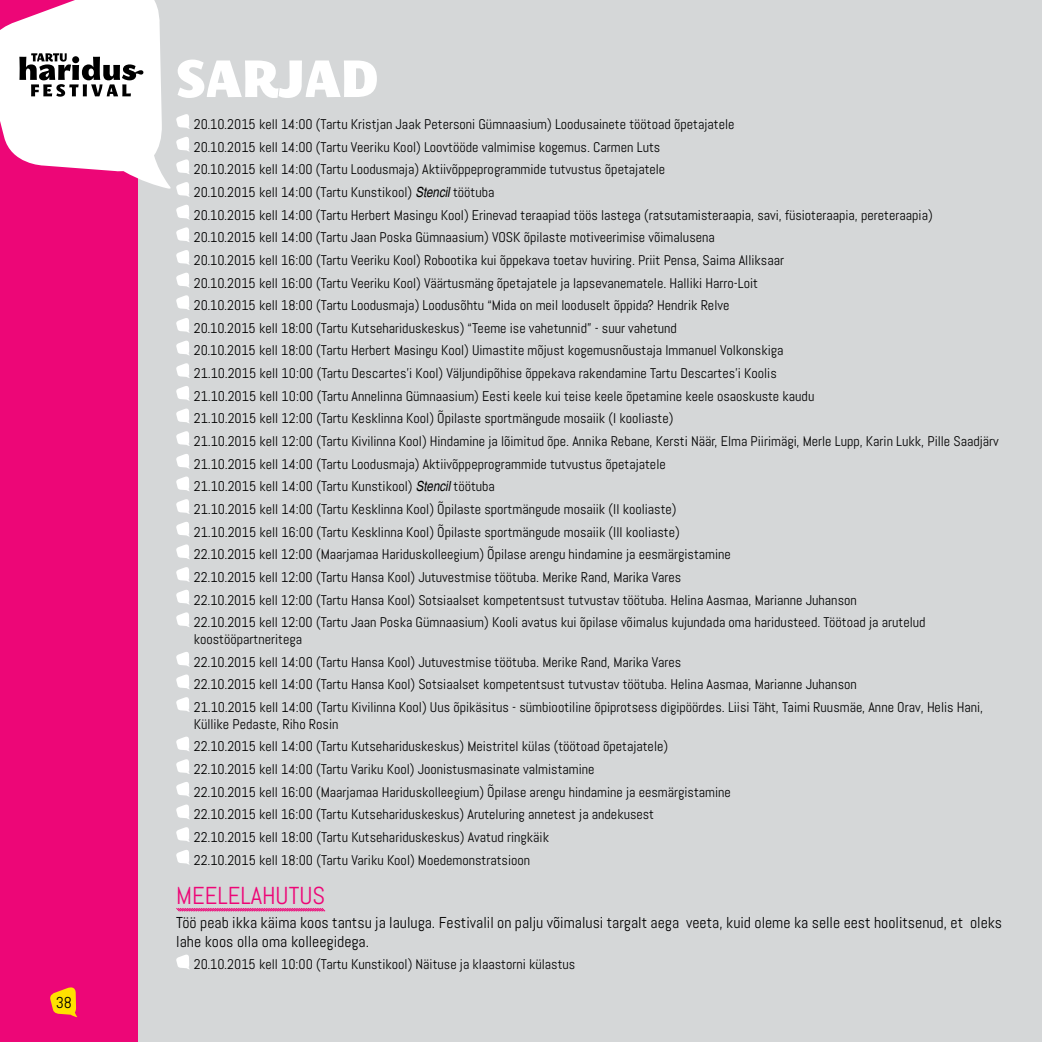
<style>
.page{position:relative;width:1042px;height:1042px;background:#d5d7d8}
.page>*{position:absolute;margin:0;border:0;box-sizing:border-box;transform-origin:0 0}
.t1{font:52.5px "M Egalopolis Extra";color:#fff}
.t2{font:24.5px "Abel";color:#ed0677}
.t3{font:15.75px/18.9px "Abel";color:#000}
.t4{font:14px/22.6px "Abel";color:#000}
.s1{font-family:"Helvetica";font-style:italic;font-stretch:condensed}
</style>
<div class="page">
<div style="left:0;top:0;width:137px;height:1042px;background:#ed0677"></div>
<svg style="left:176px;top:908px;width:150px;height:4px"></svg>
<svg style="left:0;top:0;width:190px;height:197px"></svg>
<svg style="left:176px;top:205px;width:14px;height:15px"></svg>
<svg style="left:176px;top:227px;width:14px;height:15px"></svg>
<svg style="left:176px;top:250px;width:14px;height:15px"></svg>
<svg style="left:176px;top:272px;width:14px;height:16px"></svg>
<svg style="left:176px;top:295px;width:14px;height:15px"></svg>
<svg style="left:176px;top:318px;width:14px;height:15px"></svg>
<svg style="left:176px;top:340px;width:13px;height:15px"></svg>
<svg style="left:176px;top:363px;width:14px;height:15px"></svg>
<svg style="left:176px;top:386px;width:14px;height:15px"></svg>
<svg style="left:176px;top:408px;width:13px;height:15px"></svg>
<svg style="left:176px;top:431px;width:14px;height:15px"></svg>
<svg style="left:176px;top:454px;width:14px;height:15px"></svg>
<svg style="left:176px;top:476px;width:14px;height:15px"></svg>
<svg style="left:176px;top:499px;width:14px;height:15px"></svg>
<svg style="left:176px;top:522px;width:14px;height:15px"></svg>
<svg style="left:176px;top:544px;width:14px;height:15px"></svg>
<svg style="left:176px;top:567px;width:14px;height:15px"></svg>
<svg style="left:176px;top:590px;width:14px;height:15px"></svg>
<svg style="left:176px;top:612px;width:14px;height:15px"></svg>
<svg style="left:176px;top:652px;width:14px;height:15px"></svg>
<svg style="left:176px;top:674px;width:14px;height:15px"></svg>
<svg style="left:176px;top:697px;width:14px;height:15px"></svg>
<svg style="left:176px;top:736px;width:13px;height:15px"></svg>
<svg style="left:176px;top:759px;width:14px;height:15px"></svg>
<svg style="left:176px;top:782px;width:14px;height:15px"></svg>
<svg style="left:176px;top:804px;width:13px;height:15px"></svg>
<svg style="left:176px;top:827px;width:14px;height:15px"></svg>
<svg style="left:176px;top:850px;width:14px;height:15px"></svg>
<svg style="left:176px;top:954px;width:13px;height:15px"></svg>
<svg style="left:50px;top:987px;width:28px;height:30px"></svg>
<p class="t3" style="left:56px;top:993px;width:18px">38</p>
<h1 class="t1" style="left:176px;top:48px;width:204px">SARJAD</h1>
<p class="t4" style="left:194px;top:113px;width:806px">20.10.2015 kell 14:00 (Tartu Kristjan Jaak Petersoni Gümnaasium) Loodusainete töötoad õpetajatele<br>20.10.2015 kell 14:00 (Tartu Veeriku Kool) Loovtööde valmimise kogemus. Carmen Luts<br>20.10.2015 kell 14:00 (Tartu Loodusmaja) Aktiivõppeprogrammide tutvustus õpetajatele<br>20.10.2015 kell 14:00 (Tartu Kunstikool) <span class="s1">Stencil</span> töötuba<br>20.10.2015 kell 14:00 (Tartu Herbert Masingu Kool) Erinevad teraapiad töös lastega (ratsutamisteraapia, savi, füsioteraapia, pereteraapia)<br>20.10.2015 kell 14:00 (Tartu Jaan Poska Gümnaasium) VOSK õpilaste motiveerimise võimalusena<br>20.10.2015 kell 16:00 (Tartu Veeriku Kool) Robootika kui õppekava toetav huviring. Priit Pensa, Saima Alliksaar<br>20.10.2015 kell 16:00 (Tartu Veeriku Kool) Väärtusmäng õpetajatele ja lapsevanematele. Halliki Harro-Loit<br>20.10.2015 kell 18:00 (Tartu Loodusmaja) Loodusõhtu “Mida on meil looduselt õppida? Hendrik Relve<br>20.10.2015 kell 18:00 (Tartu Kutsehariduskeskus) “Teeme ise vahetunnid” - suur vahetund<br>20.10.2015 kell 18:00 (Tartu Herbert Masingu Kool) Uimastite mõjust kogemusnõustaja Immanuel Volkonskiga<br>21.10.2015 kell 10:00 (Tartu Descartes’i Kool) Väljundipõhise õppekava rakendamine Tartu Descartes’i Koolis<br>21.10.2015 kell 10:00 (Tartu Annelinna Gümnaasium) Eesti keele kui teise keele õpetamine keele osaoskuste kaudu<br>21.10.2015 kell 12:00 (Tartu Kesklinna Kool) Õpilaste sportmängude mosaiik (I kooliaste)<br>21.10.2015 kell 12:00 (Tartu Kivilinna Kool) Hindamine ja lõimitud õpe. Annika Rebane, Kersti Näär, Elma Piirimägi, Merle Lupp, Karin Lukk, Pille Saadjärv 21.10.2015 kell 14:00 (Tartu Loodusmaja) Aktiivõppeprogrammide tutvustus õpetajatele<br>21.10.2015 kell 14:00 (Tartu Kunstikool) <span class="s1">Stencil</span> töötuba<br>21.10.2015 kell 14:00 (Tartu Kesklinna Kool) Õpilaste sportmängude mosaiik (II kooliaste)<br>21.10.2015 kell 16:00 (Tartu Kesklinna Kool) Õpilaste sportmängude mosaiik (III kooliaste)<br>22.10.2015 kell 12:00 (Maarjamaa Hariduskolleegium) Õpilase arengu hindamine ja eesmärgistamine<br>22.10.2015 kell 12:00 (Tartu Hansa Kool) Jutuvestmise töötuba. Merike Rand, Marika Vares<br>22.10.2015 kell 12:00 (Tartu Hansa Kool) Sotsiaalset kompetentsust tutvustav töötuba. Helina Aasmaa, Marianne Juhanson<br>22.10.2015 kell 12:00 (Tartu Jaan Poska Gümnaasium) Kooli avatus kui õpilase võimalus kujundada oma haridusteed. Töötoad ja arutelud</p>
<p class="t4" style="left:194px;top:628px;width:791px">koostööpartneritega<br>22.10.2015 kell 14:00 (Tartu Hansa Kool) Jutuvestmise töötuba. Merike Rand, Marika Vares<br>22.10.2015 kell 14:00 (Tartu Hansa Kool) Sotsiaalset kompetentsust tutvustav töötuba. Helina Aasmaa, Marianne Juhanson<br>21.10.2015 kell 14:00 (Tartu Kivilinna Kool) Uus õpikäsitus - sümbiootiline õpiprotsess digipöördes. Liisi Täht, Taimi Ruusmäe, Anne Orav, Helis Hani,</p>
<p class="t4" style="left:194px;top:713px;width:539px">Küllike Pedaste, Riho Rosin<br>22.10.2015 kell 14:00 (Tartu Kutsehariduskeskus) Meistritel külas (töötoad õpetajatele)<br>22.10.2015 kell 14:00 (Tartu Variku Kool) Joonistusmasinate valmistamine<br>22.10.2015 kell 16:00 (Maarjamaa Hariduskolleegium) Õpilase arengu hindamine ja eesmärgistamine 22.10.2015 kell 16:00 (Tartu Kutsehariduskeskus) Aruteluring annetest ja andekusest<br>22.10.2015 kell 18:00 (Tartu Kutsehariduskeskus) Avatud ringkäik<br>22.10.2015 kell 18:00 (Tartu Variku Kool) Moedemonstratsioon</p>
<h2 class="t2" style="left:176px;top:880px;width:150px">MEELELAHUTUS</h2>
<p class="t3" style="left:176px;top:913px;width:827px">Töö peab ikka käima koos tantsu ja lauluga. Festivalil on palju võimalusi targalt aega veeta, kuid oleme ka selle eest hoolitsenud, et oleks lahe koos olla oma kolleegidega.</p>
<p class="t4" style="left:194px;top:953px;width:383px">20.10.2015 kell 10:00 (Tartu Kunstikool) Näituse ja klaastorni külastus</p>
</div>
